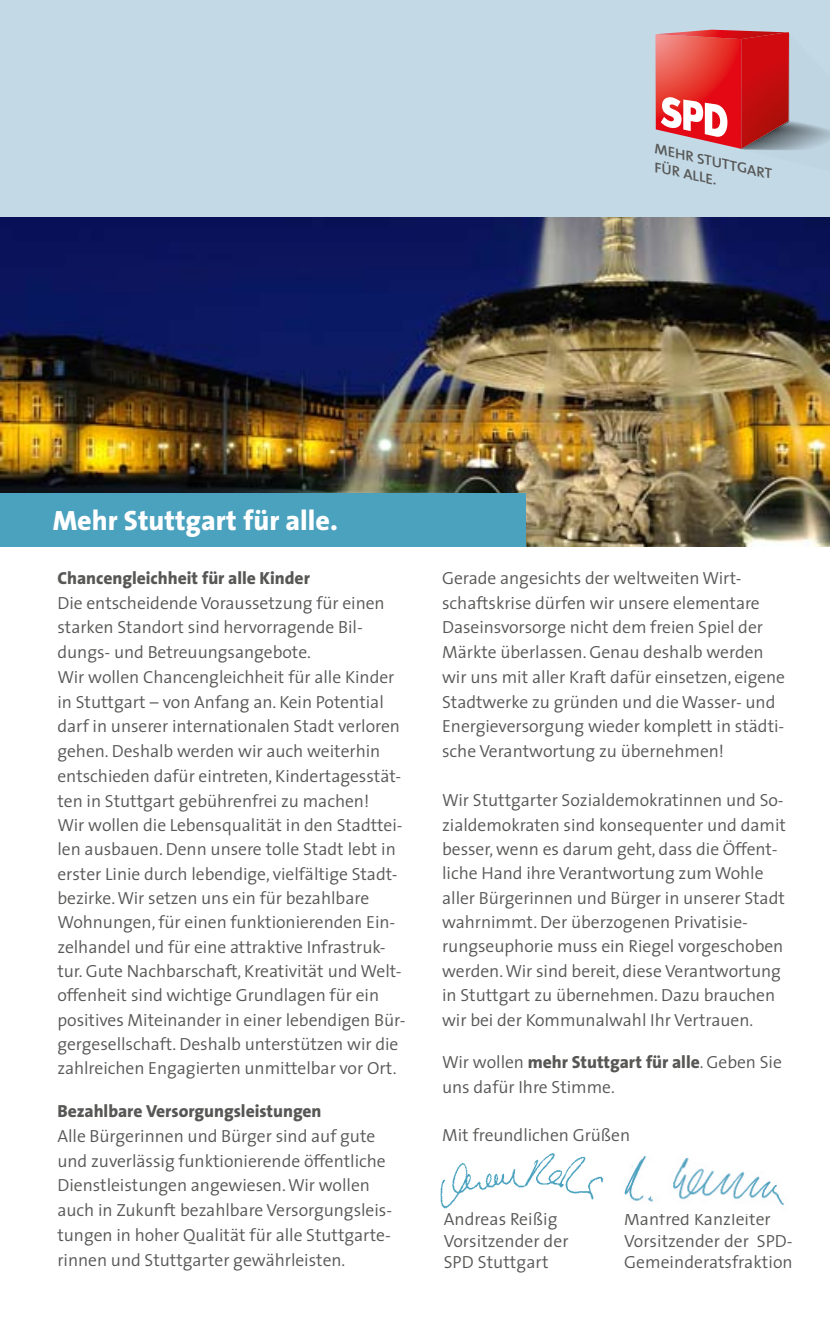
<style>
.page{position:relative;width:830px;height:1340px;background:#fff}
.page>*{position:absolute;margin:0;border:0;box-sizing:border-box;transform-origin:0 0}
.t1{font:800 28.12px "The Sans";color:#fff}
.t2{font:300 17.55px/24.5px "The Sans";letter-spacing:-.005em;color:#575756}
.t3{font:800 17.55px "The Sans";letter-spacing:-.005em;color:#575756}
.t4{font:italic 600 14.17px/17.8px "The Sans";color:#575756;scale:1.08 1}
.s1{font-weight:800}
</style>
<div class="page">
<img style="left:0;top:217px;width:829px;height:329px">
<img style="left:440px;top:1153px;width:164px;height:56px">
<img style="left:624px;top:1156px;width:160px;height:49px">
<div style="left:0;top:0;width:829px;height:217px;background:#c3d9e6"></div>
<img style="left:742px;top:32px;width:87px;height:119px">
<svg style="left:655px;top:30px;width:133px;height:119px"></svg>
<div style="left:0;top:493px;width:525px;height:54px;background:#4ba2bf"></div>
<p class="t4" style="left:657px;top:140px;width:113px;rotate:12deg">MEHR STUTTGART<br>FÜR ALLE.</p>
<h1 class="t1" style="left:53px;top:497px;width:286px">Mehr Stuttgart für alle.</h1>
<p class="t3" style="left:57px;top:563px;width:254px">Chancengleichheit für alle Kinder</p>
<p class="t2" style="left:57px;top:590px;width:349px">Die entscheidende Voraussetzung für einen starken Standort sind hervorragende Bil&shy;dungs- und Betreuungsangebote.<br>Wir wollen Chancengleichheit für alle Kinder in Stuttgart – von Anfang an. Kein Potential darf in unserer internationalen Stadt verloren gehen. Deshalb werden wir auch weiterhin entschieden dafür eintreten, Kindertagesstät&shy;ten in Stuttgart gebührenfrei zu machen!<br>Wir wollen die Lebensqualität in den Stadttei&shy;len ausbauen. Denn unsere tolle Stadt lebt in erster Linie durch lebendige, vielfältige Stadt&shy;bezirke. Wir setzen uns ein für bezahlbare Wohnungen, für einen funktionierenden Ein&shy;zelhandel und für eine attraktive Infrastruk&shy;tur. Gute Nachbarschaft, Kreativität und Welt&shy;offenheit sind wichtige Grundlagen für ein positives Miteinander in einer lebendigen Bür&shy;gergesellschaft. Deshalb unterstützen wir die zahlreichen Engagierten unmittelbar vor Ort.</p>
<p class="t3" style="left:57px;top:1096px;width:265px">Bezahlbare Versorgungsleistungen</p>
<p class="t2" style="left:57px;top:1122px;width:336px">Alle Bürgerinnen und Bürger sind auf gute und zuverlässig funktionierende öffentliche Dienstleistungen angewiesen. Wir wollen auch in Zukunft bezahlbare Versorgungsleis&shy;tungen in hoher Qualität für alle Stuttgarte&shy;rinnen und Stuttgarter gewährleisten.</p>
<p class="t2" style="left:442px;top:565px;width:344px">Gerade angesichts der weltweiten Wirt&shy;schaftskrise dürfen wir unsere elementare Daseinsvorsorge nicht dem freien Spiel der Märkte überlassen. Genau deshalb werden wir uns mit aller Kraft dafür einsetzen, eigene Stadtwerke zu gründen und die Wasser- und Energieversorgung wieder komplett in städti&shy;sche Verantwortung zu übernehmen!</p>
<p class="t2" style="left:442px;top:787px;width:345px">Wir Stuttgarter Sozialdemokratinnen und So&shy;zialdemokraten sind konsequenter und damit besser, wenn es darum geht, dass die Öffent&shy;liche Hand ihre Verantwortung zum Wohle aller Bürgerinnen und Bürger in unserer Stadt wahrnimmt. Der überzogenen Privatisie&shy;rungseuphorie muss ein Riegel vorgeschoben werden. Wir sind bereit, diese Verantwortung in Stuttgart zu übernehmen. Dazu brauchen wir bei der Kommunalwahl Ihr Vertrauen.</p>
<p class="t2" style="left:442px;top:1049px;width:341px">Wir wollen <span class="s1">mehr Stuttgart für alle</span>. Geben Sie uns dafür Ihre Stimme.</p>
<p class="t2" style="left:442px;top:1122px;width:189px">Mit freundlichen Grüßen</p>
<p class="t2" style="left:443px;top:1207px;width:126px;line-height:21.4px">Andreas Reißig<br>Vorsitzender der<br>SPD Stuttgart</p>
<p class="t2" style="left:623px;top:1207px;width:170px;line-height:21.4px">Manfred Kanzleiter<br>Vorsitzender der SPD-<br>Gemeinderatsfraktion</p>
</div>
